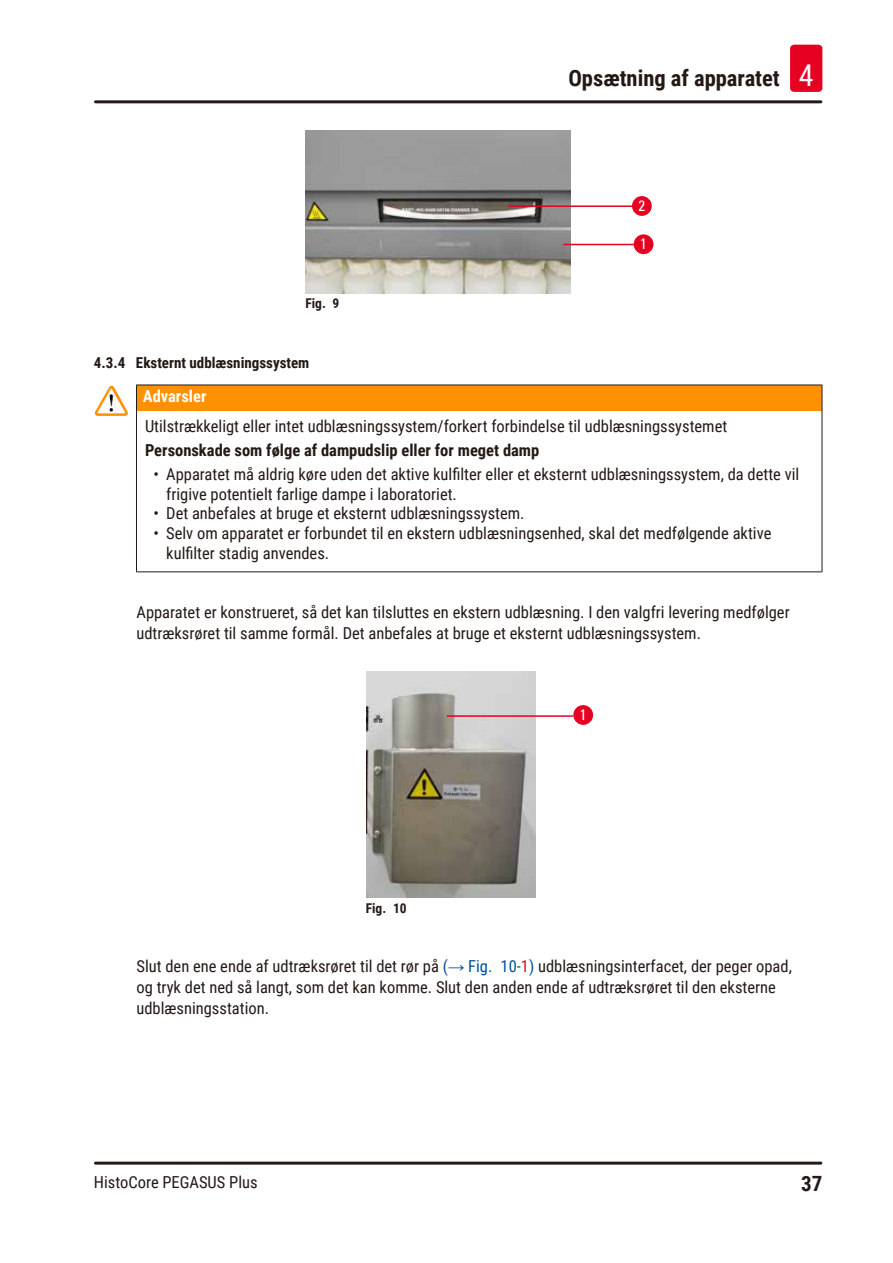
<style>
.page{position:relative;width:893px;height:1263px;background:#fff}
.page>*{position:absolute;margin:0;border:0;box-sizing:border-box;transform-origin:0 0}
.t1{font:700 22.5px "Roboto Condensed";color:#231916}
.t2{font:700 21px "Roboto Condensed";color:#231916}
.Description_text{font:16.5px/20.9px "Roboto Condensed";color:#231916}
.Source_of_danger{font:16.5px "Roboto Condensed";color:#231916}
.Consequenses_of_non{font:700 16.5px "Roboto Condensed";color:#231916}
.Signalword__no_use_a{font:700 16.5px "Roboto Condensed";color:#fff}
.t3{font:700 15px "Roboto Condensed";color:#231916}
.t4{font:condensed 15px "Univers";color:#fff}
.t5{font:700 13.5px "Roboto Condensed";color:#231916}
.s1{font-weight:400;font-size:30px;color:#fff}
.s2{color:#00509e}
.s3{font-family:"Arial";color:#00509e}
.s4{color:#e60021}
</style>
<div class="page">
<hr style="left:95px;top:100px;width:726px;height:3px;background:#231916">
<hr style="left:95px;top:1161px;width:726px;height:3px;background:#231916">
<div style="left:790px;top:45px;width:32px;height:47px;background:#e60021;border-radius:4px"></div>
<img style="left:306px;top:130px;width:265px;height:163px">
<hr style="left:564px;top:244px;width:70px;height:1px;background:#e60021">
<hr style="left:509px;top:205px;width:126px;height:2px;background:#e60021">
<div style="left:634px;top:234px;width:19px;height:20px;background:#e60021;border-radius:50%"></div>
<div style="left:632px;top:196px;width:20px;height:20px;background:#e60021;border-radius:50%"></div>
<div style="left:136px;top:385px;width:686px;height:26px;background:#ff9000"></div>
<svg style="left:136px;top:386px;width:1px;height:25px"></svg>
<hr style="left:136px;top:411px;width:1px;height:160px;background:#231916">
<hr style="left:822px;top:411px;width:1px;height:160px;background:#231916">
<hr style="left:136px;top:571px;width:686px;height:1px;background:#231916">
<hr style="left:136px;top:385px;width:686px;height:1px;background:#231916">
<svg style="left:822px;top:385px;width:1px;height:26px"></svg>
<img style="left:97px;top:386px;width:14px;height:23px">
<img style="left:366px;top:671px;width:170px;height:227px">
<hr style="left:447px;top:715px;width:126px;height:2px;background:#e60021">
<div style="left:573px;top:705px;width:20px;height:20px;background:#e60021;border-radius:50%"></div>
<h1 class="t1" style="left:568px;top:63px;width:247px">Opsætning af apparatet <span class="s1">4</span></h1>
<p class="t4" style="left:638px;top:196px;width:8px">2</p>
<p class="t5" style="left:305px;top:294px;width:36px">Fig. 9</p>
<p class="t4" style="left:640px;top:235px;width:8px">1</p>
<p class="t3" style="left:94px;top:352px;width:217px">4.3.4 Eksternt udblæsningssystem</p>
<p class="Signalword__no_use_a" style="left:143px;top:384px;width:65px">Advarsler</p>
<p class="Source_of_danger" style="left:145px;top:414px;width:584px">Utilstrækkeligt eller intet udblæsningssystem/forkert forbindelse til udblæsningssystemet</p>
<p class="Consequenses_of_non" style="left:145px;top:438px;width:396px">Personskade som følge af dampudslip eller for meget damp</p>
<p class="Description_text" style="left:166px;top:463px;width:635px;line-height:19.8px;text-indent:-13px">• Apparatet må aldrig køre uden det aktive kulfilter eller et eksternt udblæsningssystem, da dette vil frigive potentielt farlige dampe i laboratoriet.</p>
<p class="Description_text" style="left:153px;top:503px;width:373px">• Det anbefales at bruge et eksternt udblæsningssystem.</p>
<p class="Description_text" style="left:166px;top:523px;width:607px;line-height:19.8px;text-indent:-13px">• Selv om apparatet er forbundet til en ekstern udblæsningsenhed, skal det medfølgende aktive kulfilter stadig anvendes.</p>
<p class="Description_text" style="left:136px;top:601px;width:655px">Apparatet er konstrueret, så det kan tilsluttes en ekstern udblæsning. I den valgfri levering medfølger udtræksrøret til samme formål. Det anbefales at bruge et eksternt udblæsningssystem.</p>
<p class="t5" style="left:366px;top:898px;width:42px">Fig. 10</p>
<p class="t4" style="left:580px;top:705px;width:8px">1</p>
<p class="Description_text" style="left:136px;top:955px;width:657px">Slut den ene ende af udtræksrøret til det rør på <span class="s2">(</span><span class="s3">→</span> <span class="s2">Fig. 10‑</span><span class="s4">1</span><span class="s2">)</span> udblæsningsinterfacet, der peger opad, og tryk det ned så langt, som det kan komme. Slut den anden ende af udtræksrøret til den eksterne udblæsningsstation.</p>
<p class="Description_text" style="left:94px;top:1171px;width:165px">HistoCore PEGASUS Plus</p>
<p class="t2" style="left:801px;top:1169px;width:23px">37</p>
</div>
